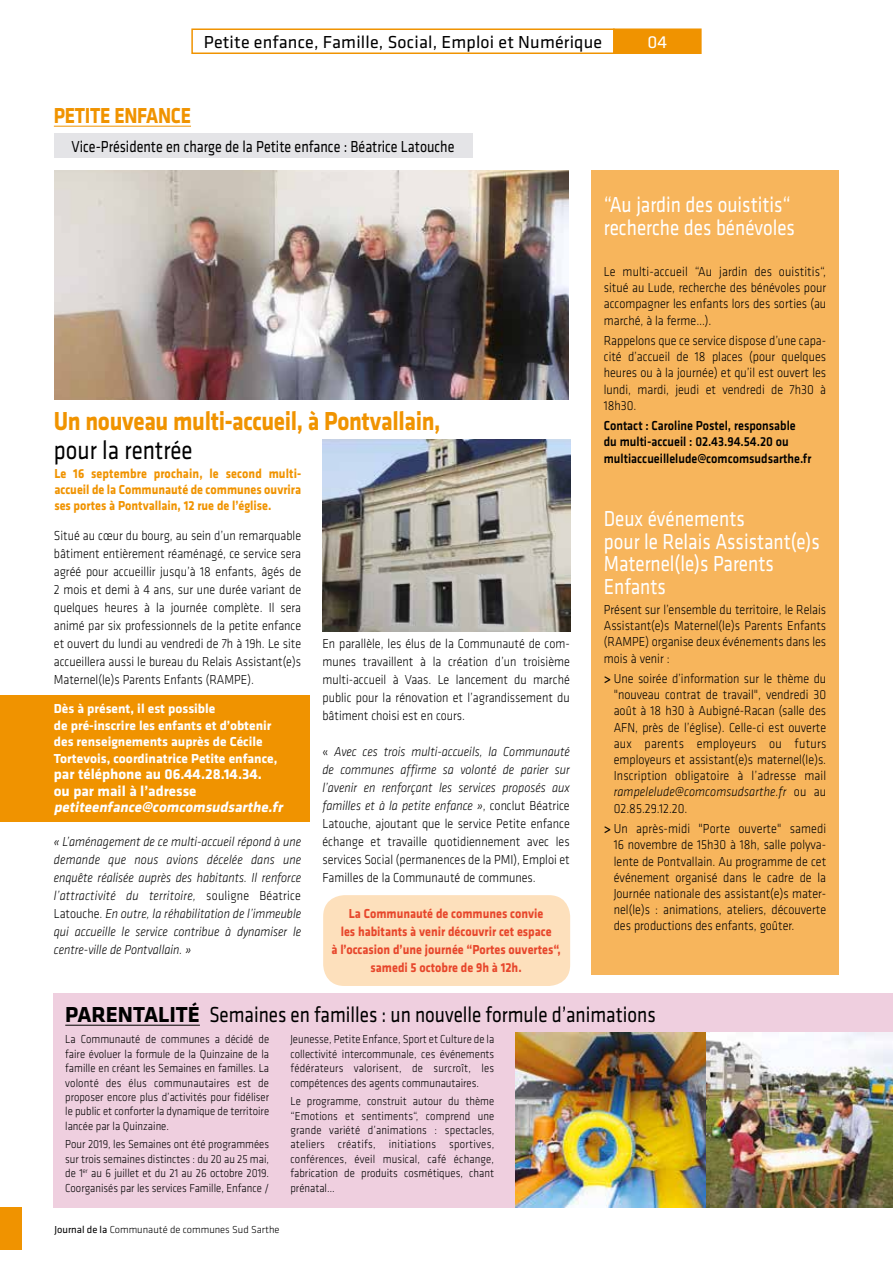
<style>
.page{position:relative;width:893px;height:1263px;background:#fff}
.page>*{position:absolute;margin:0;border:0;box-sizing:border-box;transform-origin:0 0}
.t1{font:700 27px "Klavika";letter-spacing:-.015em;color:#f09300;scale:.86 1}
.t2{font:27px "Klavika";color:#000;scale:.85 1}
.t3{font:22.5px/22.5px "Klavika";color:#fff;scale:.85 1}
.t4{font:22.5px "Klavika";color:#000;scale:.85 1}
.t5{font:700 22.5px "Klavika";letter-spacing:-.015em;color:#f09300;scale:.86 1}
.t6{font:18px "Klavika";letter-spacing:.01em;color:#000}
.t7{font:18px "Klavika";color:#fff}
.t8{font:16.5px "Klavika";color:#000;scale:.85 1}
.t9{font:700 15px/16.5px "Klavika";color:#fff}
.t10{font:italic 700 15px "Klavika";color:#fff}
.t11{font:300 13.5px/16.2px "Klavika";color:#000;text-align:justify;scale:.9 1}
.t12{font:italic 300 13.5px/18px "Klavika";color:#000;text-align:justify;scale:.9 1}
.t13{font:700 13.5px/16.5px "Klavika";color:#fff}
.t14{font:700 13.5px/18px "Klavika";color:#e7472c;text-align:center;scale:.9 1}
.t15{font:700 13.5px/16.2px "Klavika";color:#f09300;text-align:justify;scale:.9 1}
.t16{font:500 13.5px/16.2px "Klavika";color:#000;scale:.9 1}
.t17{font:300 12px/14.4px "Klavika";color:#000;text-align:justify;scale:.9 1}
.t18{font:300 10.5px "Klavika";color:#000}
.s1{font-style:normal}
.s2{font-style:italic}
.s3{font-weight:500}
.s4{font-weight:700}
.s5{font-weight:400}
</style>
<div class="page">
<div style="left:323px;top:895px;width:247px;height:91px;background:#fde0bc;border-radius:21px"></div>
<div style="left:0;top:695px;width:309px;height:126px;background:#f09300"></div>
<hr style="left:892px;top:753px;width:1px;height:510px;background:#fde0bc">
<div style="left:54px;top:993px;width:839px;height:215px;background:#efcfdf"></div>
<div style="left:54px;top:134px;width:418px;height:24px;background:#e4e4e7"></div>
<div style="left:0;top:1208px;width:21px;height:42px;background:#f09300"></div>
<div style="left:191px;top:28px;width:424px;height:26px;border:2px solid #f09300"></div>
<div style="left:614px;top:29px;width:87px;height:24px;background:#f09300"></div>
<div style="left:613px;top:28px;width:89px;height:26px;border:2px solid #f09300"></div>
<hr style="left:65px;top:1025px;width:135px;height:1px;background:#000">
<hr style="left:54px;top:126px;width:137px;height:1px;background:#f09300">
<img style="left:54px;top:170px;width:514px;height:229px">
<div style="left:591px;top:170px;width:248px;height:805px;background:#f7b55c"></div>
<img style="left:323px;top:440px;width:247px;height:191px">
<img style="left:705px;top:1032px;width:188px;height:176px">
<img style="left:516px;top:1032px;width:189px;height:176px">
<h3 class="t6" style="left:204px;top:30px;width:400px">Petite enfance, Famille, Social, Emploi et Numérique</h3>
<h3 class="t7" style="left:647px;top:30px;width:21px">04</h3>
<h2 class="t5" style="left:54px;top:99px;width:161px">PETITE ENFANCE</h2>
<p class="t8" style="left:71px;top:136px;width:452px">Vice-Présidente en charge de la Petite enfance : Béatrice Latouche</p>
<h1 class="t1" style="left:54px;top:402px;width:451px">Un nouveau multi-accueil, à Pontvallain,</h1>
<h1 class="t2" style="left:54px;top:432px;width:165px">pour la rentrée</h1>
<p class="t15" style="left:54px;top:465px;width:276px">Le 16 septembre prochain, le second multi&shy;accueil de la Communauté de communes ouvrira ses portes à Pontvallain, 12 rue de l’église.</p>
<p class="t11" style="left:54px;top:526px;width:276px;line-height:18px">Situé au cœur du bourg, au sein d’un remarquable bâtiment entièrement réaménagé, ce service sera agréé pour accueillir jusqu’à 18 enfants, âgés de 2 mois et demi à 4 ans, sur une durée variant de quelques heures à la journée complète. Il sera animé par six professionnels de la petite enfance et ouvert du lundi au vendredi de 7h à 19h. Le site accueillera aussi le bureau du Relais Assistant(e)s Maternel(le)s Parents Enfants (RAMPE).</p>
<p class="t13" style="left:54px;top:700px;width:225px">Dès à présent, il est possible<br>de pré-inscrire les enfants et d’obtenir des renseignements auprès de Cécile Tortevois, coordinatrice Petite enfance,</p>
<p class="t9" style="left:54px;top:765px;width:210px">par téléphone au 06.44.28.14.34. ou par mail à l’adresse</p>
<p class="t10" style="left:54px;top:796px;width:234px">petiteenfance@comcomsudsarthe.fr</p>
<p class="t12" style="left:54px;top:832px;width:276px">« L’aménagement de ce multi-accueil répond à une demande que nous avions décelée dans une enquête réalisée auprès des habitants. Il renforce l’attractivité du territoire, <span class="s1">souligne Béatrice Latouche.</span> En outre, la réhabilitation de l’immeuble qui accueille le service contribue à dynamiser le centre-ville de Pontvallain. »</p>
<p class="t11" style="left:322px;top:634px;width:276px;line-height:18px">En parallèle, les élus de la Communauté de com&shy;munes travaillent à la création d’un troisième multi-accueil à Vaas. Le lancement du marché public pour la rénovation et l’agrandissement du bâtiment choisi est en cours.</p>
<p class="t11" style="left:322px;top:742px;width:276px;line-height:18px">« <span class="s2">Avec ces trois multi-accueils, la Communauté de communes affirme sa volonté de parier sur l’avenir en renforçant les services proposés aux familles et à la petite enfance »</span>, conclut Béatrice Latouche, ajoutant que le service Petite enfance échange et travaille quotidiennement avec les services Social (permanences de la PMI), Emploi et Familles de la Communauté de communes.</p>
<p class="t14" style="left:331px;top:904px;width:256px">La Communauté de communes convie<br>les habitants à venir découvrir cet espace<br>à l’occasion d’une journée “Portes ouvertes“, samedi 5 octobre de 9h à 12h.</p>
<h2 class="t3" style="left:604px;top:193px;width:226px">“Au jardin des ouistitis“ recherche des bénévoles</h2>
<p class="t11" style="left:604px;top:263px;width:249px">Le multi-accueil “Au jardin des ouistitis“, situé au Lude, recherche des bénévoles pour accompagner les enfants lors des sorties (au marché, à la ferme…).</p>
<p class="t11" style="left:604px;top:332px;width:249px">Rappelons que ce service dispose d’une capa&shy;cité d’accueil de 18 places (pour quelques heures ou à la journée) et qu’il est ouvert les lundi, mardi, jeudi et vendredi de 7h30 à 18h30.</p>
<p class="t16" style="left:604px;top:417px;width:232px">Contact : Caroline Postel, responsable du multi-accueil : 02.43.94.54.20 ou multiaccueillelude@comcomsudsarthe.fr</p>
<h2 class="t3" style="left:604px;top:507px;width:256px">Deux événements<br>pour le Relais Assistant(e)s<br>Maternel(le)s Parents<br>Enfants</h2>
<p class="t11" style="left:604px;top:601px;width:249px">Présent sur l’ensemble du territoire, le Relais Assistant(e)s Maternel(le)s Parents Enfants (RAMPE) organise deux événements dans les mois à venir :</p>
<p class="t11" style="left:614px;top:670px;width:238px;text-indent:-10px"><span class="s3">&gt;</span> Une soirée d’information sur le thème du "nouveau contrat de travail", vendredi 30 août à 18 h30 à Aubigné-Racan (salle des AFN, près de l’église). Celle-ci est ouverte aux parents employeurs ou futurs employeurs et assistant(e)s maternel(le)s.<br>Inscription obligatoire à l’adresse mail <span class="s2">rampelelude@comcomsudsarthe.fr</span> ou au 02.85.29.12.20.</p>
<p class="t11" style="left:614px;top:820px;width:238px;text-indent:-10px"><span class="s3">&gt;</span> Un après-midi "Porte ouverte" samedi 16 novembre de 15h30 à 18h, salle polyva&shy;lente de Pontvallain. Au programme de cet événement organisé dans le cadre de la Journée nationale des assistant(e)s mater&shy;nel(le)s : animations, ateliers, découverte des productions des enfants, goûter.</p>
<h2 class="t4" style="left:65px;top:1000px;width:696px"><span class="s4">PARENTALITÉ</span> Semaines en familles : un nouvelle formule d’animations</h2>
<p class="t17" style="left:65px;top:1032px;width:228px">La Communauté de communes a décidé de faire évoluer la formule de la Quinzaine de la famille en créant les Semaines en familles. La volonté des élus communautaires est de proposer encore plus d’activités pour fidéliser le public et conforter la dynamique de territoire lancée par la Quinzaine.</p>
<p class="t17" style="left:65px;top:1137px;width:228px">Pour 2019, les Semaines ont été programmées sur trois semaines distinctes : du 20 au 25 mai, de 1<sup>er</sup> au 6 juillet et du 21 au 26 octobre 2019.<br>Coorganisés par les services Famille, Enfance /</p>
<p class="t17" style="left:290px;top:1032px;width:228px">Jeunesse, Petite Enfance, Sport et Culture de la collectivité intercommunale, ces événements fédérateurs valorisent, de surcroît, les compétences des agents communautaires.</p>
<p class="t17" style="left:290px;top:1094px;width:228px">Le programme, construit autour du thème “Emotions et sentiments“, comprend une grande variété d’animations : spectacles, ateliers créatifs, initiations sportives, conférences, éveil musical, café échange, fabrication de produits cosmétiques, chant prénatal…</p>
<p class="t18" style="left:54px;top:1223px;width:227px"><span class="s5">Journal de la</span> Communauté de communes Sud Sarthe</p>
</div>
